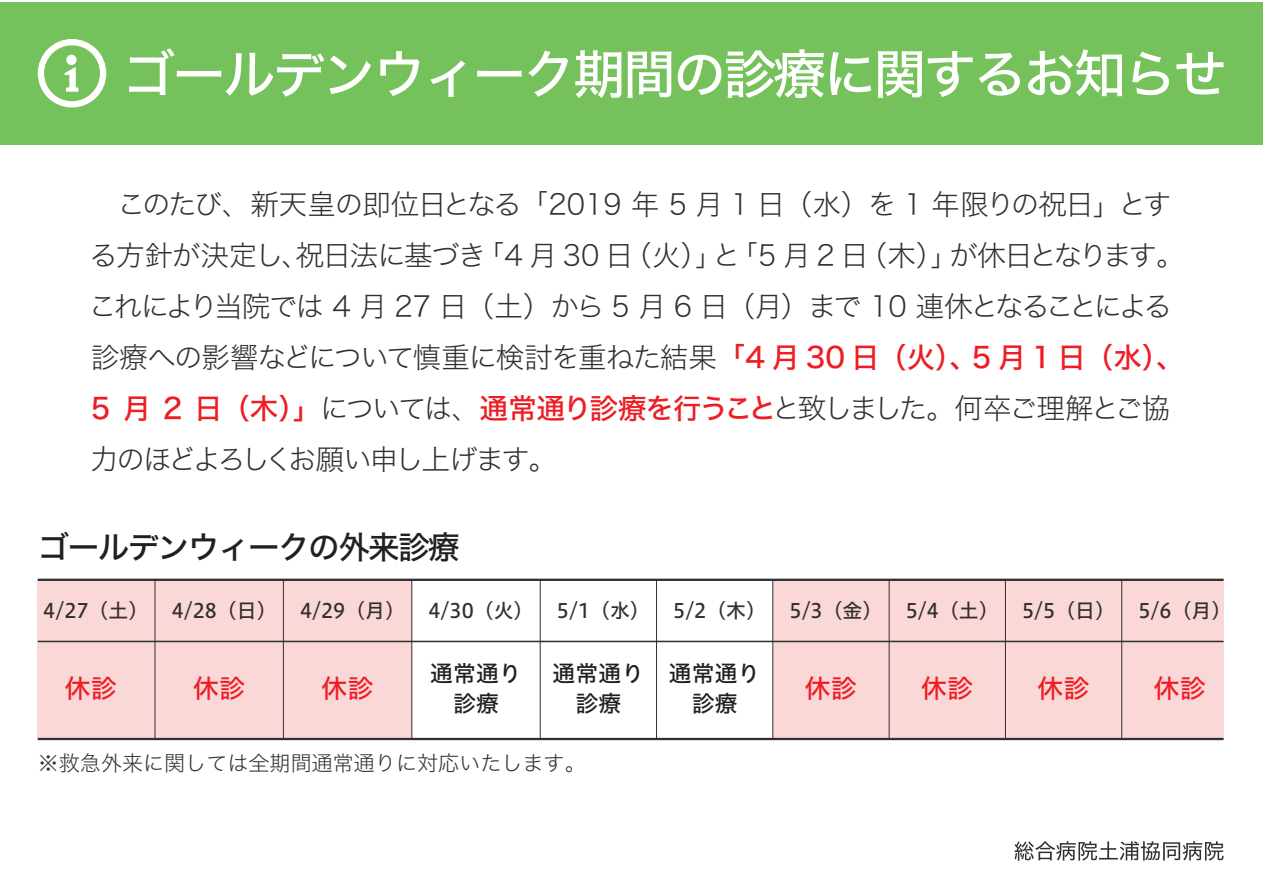
<style>
.page{position:relative;width:1263px;height:893px;background:#fff}
.page>*{position:absolute;margin:0;border:0;box-sizing:border-box;transform-origin:0 0}
.t1{font:31.65px "Hira Kaku Std W5";letter-spacing:-.05em;color:#231f20}
.t2{font:28.5px/51px "Hira Kaku Std W2";letter-spacing:-.07em;color:#312f30}
.t3{font:25.95px "Hiragino UD Sans Std W5";color:#ee1d23}
.t4{font:22.95px/30.6px "Hiragino UD Sans Std W5";color:#231f20;text-align:center}
.t5{font:21px "Hira Kaku Std W2";color:#312f30}
.t6{font:19.95px "Hiragino UD Sans Std W5";color:#312f30}
.s1{font-family:"Hira Kaku Std W5";color:#ee1d23}
</style>
<div class="page">
<div style="left:0;top:2px;width:1263px;height:142px;background:#75c15b"></div>
<svg style="left:38px;top:39px;width:68px;height:69px"></svg>
<svg style="left:129px;top:48px;width:195px;height:49px"></svg>
<svg style="left:330px;top:56px;width:41px;height:38px"></svg>
<svg style="left:380px;top:51px;width:39px;height:45px"></svg>
<svg style="left:430px;top:60px;width:35px;height:37px"></svg>
<svg style="left:477px;top:71px;width:45px;height:6px"></svg>
<svg style="left:528px;top:51px;width:40px;height:46px"></svg>
<svg style="left:575px;top:50px;width:96px;height:48px"></svg>
<svg style="left:678px;top:49px;width:193px;height:49px"></svg>
<svg style="left:878px;top:51px;width:44px;height:47px"></svg>
<svg style="left:928px;top:51px;width:45px;height:46px"></svg>
<svg style="left:979px;top:53px;width:41px;height:43px"></svg>
<svg style="left:1028px;top:49px;width:94px;height:47px"></svg>
<svg style="left:1132px;top:52px;width:37px;height:43px"></svg>
<svg style="left:1176px;top:52px;width:47px;height:43px"></svg>
<svg style="left:1014px;top:841px;width:209px;height:20px"></svg>
<div style="left:38px;top:580px;width:374px;height:159px;background:#fbd8d8"></div>
<div style="left:773px;top:580px;width:450px;height:159px;background:#fbd8d8"></div>
<hr style="left:155px;top:580px;width:1px;height:159px;background:#312f30">
<hr style="left:283px;top:580px;width:1px;height:159px;background:#312f30">
<hr style="left:540px;top:580px;width:1px;height:159px;background:#312f30">
<hr style="left:411px;top:580px;width:1px;height:159px;background:#312f30">
<hr style="left:656px;top:580px;width:1px;height:159px;background:#312f30">
<hr style="left:772px;top:580px;width:1px;height:159px;background:#312f30">
<hr style="left:1005px;top:580px;width:1px;height:159px;background:#312f30">
<hr style="left:1121px;top:580px;width:1px;height:159px;background:#312f30">
<hr style="left:889px;top:580px;width:1px;height:159px;background:#312f30">
<hr style="left:38px;top:579px;width:1185px;height:2px;background:#312f30">
<hr style="left:38px;top:641px;width:1185px;height:1px;background:#312f30">
<hr style="left:38px;top:738px;width:1185px;height:2px;background:#312f30">
<p class="t2" style="left:89px;top:178px;width:1097px;text-indent:29px">このたび、新天皇の即位日となる「2019 年 5 月 1 日（水）を 1 年限りの祝日」とする方針が決定し、祝日法に基づき「4 月 30 日（火）」と「5 月 2 日（木）」が休日となります。これにより当院では 4 月 27 日（土）から 5 月 6 日（月）まで 10 連休となることによる診療への影響などについて慎重に検討を重ねた結果<span class="s1">「4 月 30 日（火）、5 月 1 日（水）、5 月 2 日（木）」</span>については、<span class="s1">通常通り診療を行うこと</span>と致しました。何卒ご理解とご協力のほどよろしくお願い申し上げます。</p>
<p class="t1" style="left:38px;top:523px;width:424px">ゴールデンウィークの外来診療</p>
<p class="t6" style="left:43px;top:595px;width:1189px">4/27（土） 4/28（日） 4/29（月） 4/30（火） 5/1（水） 5/2（木） 5/3（金） 5/4（土） 5/5（日） 5/6（月）</p>
<p class="t3" style="left:65px;top:668px;width:54px">休診</p>
<p class="t3" style="left:193px;top:668px;width:54px">休診</p>
<p class="t3" style="left:322px;top:668px;width:54px">休診</p>
<p class="t4" style="left:430px;top:657px;width:93px">通常通り診療</p>
<p class="t4" style="left:552px;top:657px;width:93px">通常通り診療</p>
<p class="t4" style="left:669px;top:657px;width:93px">通常通り診療</p>
<p class="t5" style="left:38px;top:747px;width:549px">※救急外来に関しては全期間通常通りに対応いたします。</p>
<p class="t3" style="left:805px;top:668px;width:54px">休診</p>
<p class="t3" style="left:921px;top:668px;width:54px">休診</p>
<p class="t3" style="left:1037px;top:668px;width:54px">休診</p>
<p class="t3" style="left:1154px;top:668px;width:54px">休診</p>
</div>
